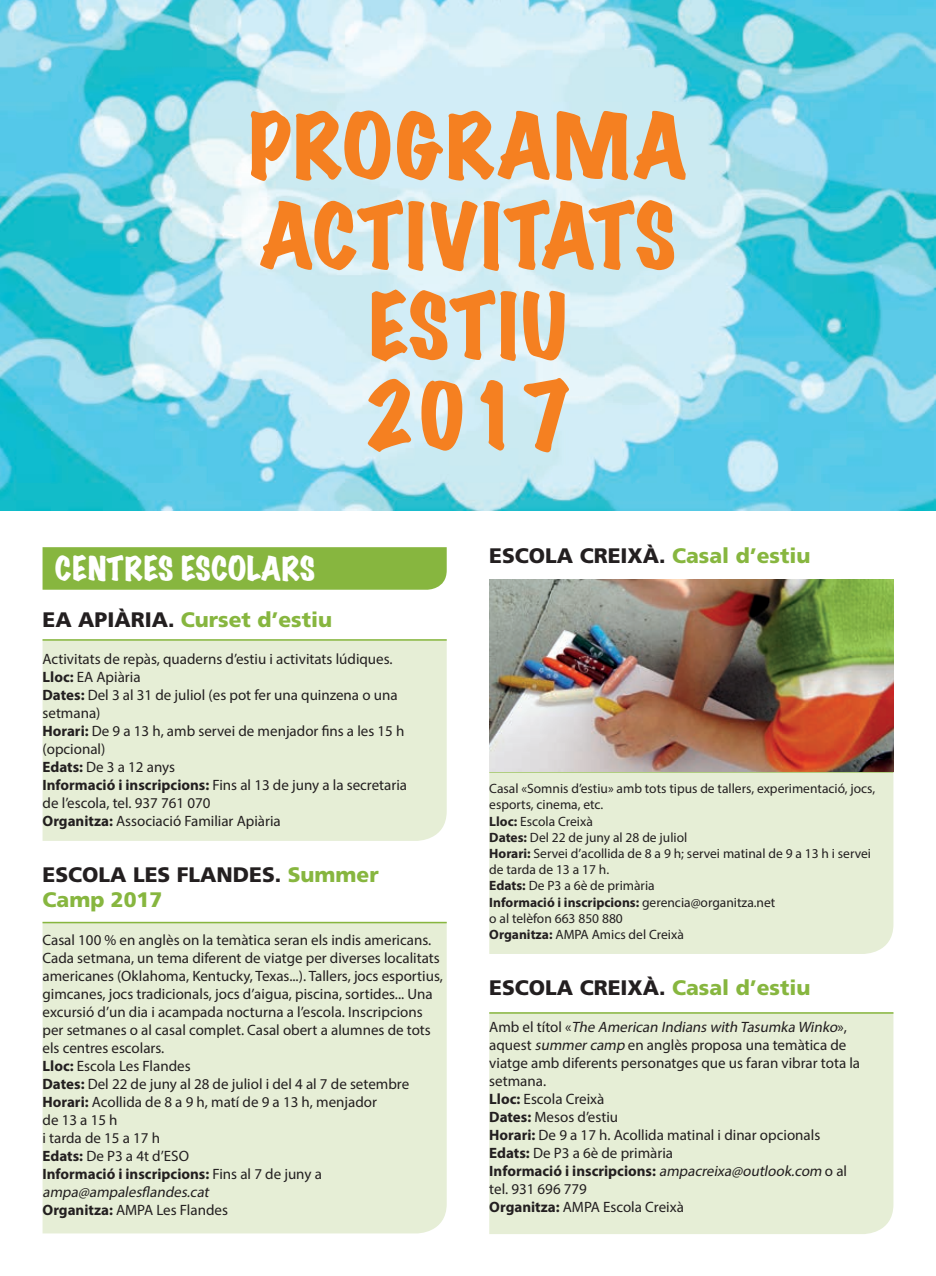
<style>
.page{position:relative;width:936px;height:1276px;background:#fff}
.page>*{position:absolute;margin:0;border:0;box-sizing:border-box;transform-origin:0 0}
.t1{font:expanded 81px "Marker Felt";letter-spacing:.03em;color:#f58021}
.t2{font:expanded 81px "Marker Felt";color:#f58021}
.t3{font:expanded 30px "Marker Felt";color:#fff}
.Text_comú{font:900 21px "Frutiger LT Std";color:#231f20}
.Text_comú-2{font:900 21px "Frutiger LT Std";color:#87b63f}
.Text_comú-3{font:15px/18px "Myriad Pro";color:#231f20}
.Text_comú-4{font:700 15px "Myriad Pro";color:#231f20}
.Text_comú-5{font:italic 15px "Myriad Pro";color:#231f20}
.Text_comú-6{font:13.5px/16.2px "Myriad Pro";color:#231f20}
.Text_comú-7{font:700 13.5px "Myriad Pro";color:#231f20}
.s1{color:#231f20}
.s2{font-weight:700}
.s3{color:#87b63f}
.s4{font-weight:400}
.s5{font-style:italic}
.s6{font-weight:400;font-style:italic}
</style>
<div class="page">
<div style="left:43px;top:641px;width:403px;height:200px;background:#e6eed6"></div>
<hr style="left:43px;top:639px;width:403px;height:2px;background:#87b63f">
<div style="left:43px;top:923px;width:403px;height:310px;background:#e6eed6"></div>
<hr style="left:43px;top:922px;width:403px;height:1px;background:#87b63f">
<div style="left:43px;top:547px;width:403px;height:43px;background:#87b63f"></div>
<div style="left:489px;top:772px;width:404px;height:182px;background:#e6eed6"></div>
<hr style="left:489px;top:771px;width:404px;height:1px;background:#87b63f">
<div style="left:489px;top:1013px;width:404px;height:221px;background:#e6eed6"></div>
<hr style="left:489px;top:1012px;width:404px;height:1px;background:#87b63f">
<img style="left:0;top:0;width:935px;height:510px">
<img style="left:489px;top:580px;width:404px;height:191px">
<p class="t1" style="left:249px;top:82px;width:439px">PROGRAMA</p>
<p class="t2" style="left:260px;top:172px;width:418px">ACTIVITATS</p>
<p class="t1" style="left:369px;top:262px;width:199px">ESTIU</p>
<p class="t1" style="left:362px;top:352px;width:212px">2017</p>
<p class="t3" style="left:55px;top:545px;width:261px">CENTRES ESCOLARS</p>
<p class="Text_comú-2" style="left:43px;top:607px;width:291px"><span class="s1">EA APIÀRIA.</span> Curset d’estiu</p>
<p class="Text_comú-3" style="left:43px;top:650px;width:351px">Activitats de repàs, quaderns d’estiu i activitats lúdiques.</p>
<p class="Text_comú-3" style="left:43px;top:668px;width:100px"><span class="s2">Lloc:</span> EA Apiària</p>
<p class="Text_comú-3" style="left:43px;top:686px;width:356px"><span class="s2">Dates:</span> Del 3 al 31 de juliol (es pot fer una quinzena o una setmana)</p>
<p class="Text_comú-3" style="left:43px;top:722px;width:363px"><span class="s2">Horari:</span> De 9 a 13 h, amb servei de menjador fins a les 15 h (opcional)</p>
<p class="Text_comú-3" style="left:43px;top:758px;width:134px"><span class="s2">Edats:</span> De 3 a 12 anys</p>
<p class="Text_comú-3" style="left:43px;top:776px;width:366px"><span class="s2">Informació i inscripcions:</span> Fins al 13 de juny a la secretaria</p>
<p class="Text_comú-3" style="left:43px;top:794px;width:169px">de l’escola, tel. 937 761 070</p>
<p class="Text_comú-3" style="left:43px;top:812px;width:240px"><span class="s2">Organitza:</span> Associació Familiar Apiària</p>
<p class="Text_comú" style="left:43px;top:862px;width:338px">ESCOLA LES FLANDES. <span class="s3">Summer</span></p>
<p class="Text_comú-2" style="left:43px;top:887px;width:121px">Camp 2017</p>
<p class="Text_comú-3" style="left:43px;top:930px;width:402px">Casal 100 % en anglès on la temàtica seran els indis americans.<br>Cada setmana, un tema diferent de viatge per diverses localitats americanes (Oklahoma, Kentucky, Texas...). Tallers, jocs esportius, gimcanes, jocs tradicionals, jocs d’aigua, piscina, sortides... Una excursió d’un dia i acampada nocturna a l’escola. Inscripcions per setmanes o al casal complet. Casal obert a alumnes de tots els centres escolars.</p>
<p class="Text_comú-3" style="left:43px;top:1056px;width:150px"><span class="s2">Lloc:</span> Escola Les Flandes</p>
<p class="Text_comú-3" style="left:43px;top:1074px;width:368px"><span class="s2">Dates:</span> Del 22 de juny al 28 de juliol i del 4 al 7 de setembre</p>
<p class="Text_comú-3" style="left:43px;top:1092px;width:336px"><span class="s2">Horari:</span> Acollida de 8 a 9 h, matí de 9 a 13 h, menjador</p>
<p class="Text_comú-3" style="left:43px;top:1110px;width:77px">de 13 a 15 h</p>
<p class="Text_comú-3" style="left:43px;top:1128px;width:119px">i tarda de 15 a 17 h</p>
<p class="Text_comú-3" style="left:43px;top:1146px;width:148px"><span class="s2">Edats:</span> De P3 a 4t d’ESO</p>
<p class="Text_comú-4" style="left:43px;top:1164px;width:281px">Informació i inscripcions: <span class="s4">Fins al 7 de juny a</span></p>
<p class="Text_comú-5" style="left:43px;top:1182px;width:171px">ampa@ampalesflandes.cat</p>
<p class="Text_comú-3" style="left:43px;top:1200px;width:187px"><span class="s2">Organitza:</span> AMPA Les Flandes</p>
<p class="Text_comú" style="left:489px;top:543px;width:322px">ESCOLA CREIXÀ. <span class="s3">Casal d’estiu</span></p>
<p class="Text_comú-6" style="left:489px;top:780px;width:387px">Casal «Somnis d’estiu» amb tots tipus de tallers, experimentació, jocs, esports, cinema, etc.</p>
<p class="Text_comú-6" style="left:489px;top:812px;width:105px"><span class="s2">Lloc:</span> Escola Creixà</p>
<p class="Text_comú-6" style="left:489px;top:829px;width:199px"><span class="s2">Dates:</span> Del 22 de juny al 28 de juliol</p>
<p class="Text_comú-6" style="left:489px;top:845px;width:383px"><span class="s2">Horari:</span> Servei d’acollida de 8 a 9 h; servei matinal de 9 a 13 h i servei de tarda de 13 a 17 h.</p>
<p class="Text_comú-6" style="left:489px;top:877px;width:167px"><span class="s2">Edats:</span> De P3 a 6è de primària</p>
<p class="Text_comú-7" style="left:489px;top:893px;width:287px">Informació i inscripcions: <span class="s4">gerencia@organitza.net</span></p>
<p class="Text_comú-6" style="left:489px;top:910px;width:135px">o al telèfon 663 850 880</p>
<p class="Text_comú-6" style="left:489px;top:926px;width:196px"><span class="s2">Organitza:</span> AMPA Amics del Creixà</p>
<p class="Text_comú" style="left:489px;top:974px;width:322px">ESCOLA CREIXÀ. <span class="s3">Casal d’estiu</span></p>
<p class="Text_comú-3" style="left:489px;top:1018px;width:372px">A m b e l t ít o l «<span class="s5">The American Indians with Tasumka Winko</span>» , aquest <span class="s5">summercamp</span> en anglès proposa una temàtica de viatge amb diferents personatges que us faran vibrar tota la setmana.</p>
<p class="Text_comú-3" style="left:489px;top:1090px;width:117px"><span class="s2">Lloc:</span> Escola Creixà</p>
<p class="Text_comú-3" style="left:489px;top:1108px;width:130px"><span class="s2">Dates:</span> Mesos d’estiu</p>
<p class="Text_comú-3" style="left:489px;top:1126px;width:332px"><span class="s2">Horari:</span> De 9 a 17 h. Acollida matinal i dinar opcionals</p>
<p class="Text_comú-3" style="left:489px;top:1144px;width:185px"><span class="s2">Edats:</span> De P3 a 6è de primària</p>
<p class="Text_comú-4" style="left:489px;top:1161px;width:359px">Informació i inscripcions: <span class="s6">ampacreixa@outlook.com</span> <span class="s4">o al</span></p>
<p class="Text_comú-3" style="left:489px;top:1180px;width:99px">tel. 931 696 779</p>
<p class="Text_comú-3" style="left:489px;top:1198px;width:196px"><span class="s2">Organitza:</span> AMPA Escola Creixà</p>
</div>
